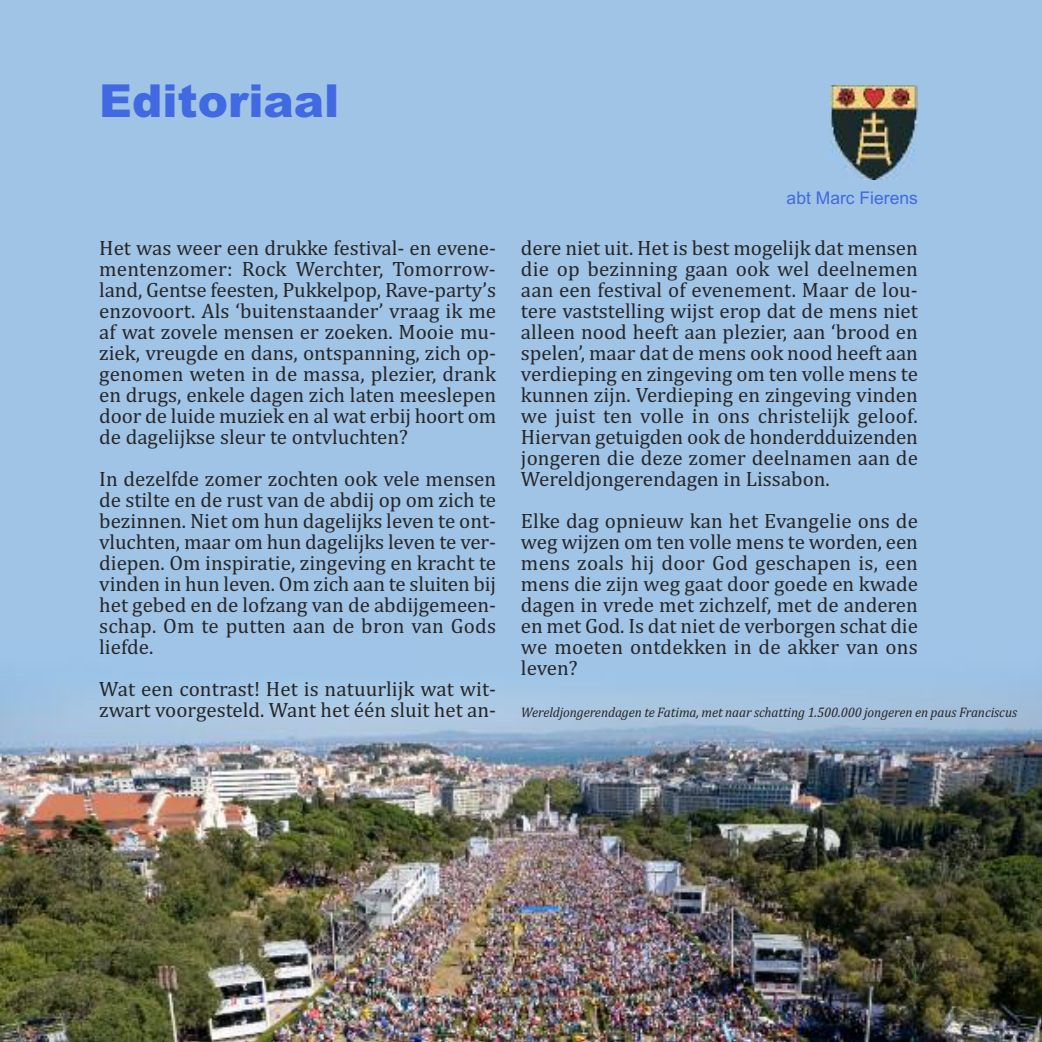
<style>
.page{position:relative;width:1042px;height:1042px;background:#fff}
.page>*{position:absolute;margin:0;border:0;box-sizing:border-box;transform-origin:0 0}
.t1{font:900 45.5px "Arial";color:#4169e1}
.t2{font:21px/21px "Cambria";color:#272627;text-align:justify}
.t3{font:17.5px "Arial";color:#4169e1}
.t4{font:14px "Cambria Italic OTF";letter-spacing:-.005em;color:#272627;scale:.95 1}
.t5{font:14px "Cambria";color:#272627}
.s1{font-family:"Cambria";font-size:21px}
.s2{color:#228b22}
</style>
<div class="page">
<img style="left:0;top:0;width:1041px;height:1042px">
<img style="left:831px;top:85px;width:87px;height:94px">
<h1 class="t1" style="left:99px;top:75px;width:242px">Editoriaal</h1>
<p class="t3" style="left:786px;top:187px;width:133px">abt Marc Fierens</p>
<p class="t2" style="left:99px;top:237px;width:398px">Het was weer een drukke festival- en evene&shy;mentenzomer: Rock Werchter, Tomorrow&shy;land, Gentse feesten, Pukkelpop, Rave-party’s enzovoort. Als ‘buitenstaander’ vraag ik me af wat zovele mensen er zoeken. Mooie mu&shy;ziek, vreugde en dans, ontspanning, zich op&shy;genomen weten in de massa, plezier, drank en drugs, enkele dagen zich laten meeslepen door de luide muziek en al wat erbij hoort om de dagelijkse sleur te ontvluchten?</p>
<p class="t2" style="left:99px;top:468px;width:398px">In dezelfde zomer zochten ook vele mensen de stilte en de rust van de abdij op om zich te bezinnen. Niet om hun dagelijks leven te ont&shy;vluchten, maar om hun dagelijks leven te ver&shy;diepen. Om inspiratie, zingeving en kracht te vinden in hun leven. Om zich aan te sluiten bij het gebed en de lofzang van de abdijgemeen&shy;schap. Om te putten aan de bron van Gods liefde.</p>
<p class="t2" style="left:99px;top:678px;width:398px">Wat een contrast! Het is natuurlijk wat wit-</p>
<p class="t4" style="left:99px;top:703px;width:968px"><span class="s1">zwart voorgesteld. Want het één sluit het an-</span> Wereldjongerendagen te Fatima, met naar schatting 1.500.000 jongeren en paus Franciscus</p>
<p class="t2" style="left:521px;top:237px;width:398px">dere niet uit. Het is best mogelijk dat mensen die op bezinning gaan ook wel deelnemen aan een festival of evenement. Maar de lou&shy;tere vaststelling wijst erop dat de mens niet alleen nood heeft aan plezier, aan ‘brood en spelen’, maar dat de mens ook nood heeft aan verdieping en zingeving om ten volle mens te kunnen zijn. Verdieping en zingeving vinden we juist ten volle in ons christelijk geloof.<br>Hiervan getuigden ook de honderdduizenden jongeren die deze zomer deelnamen aan de Wereldjongerendagen in Lissabon.</p>
<p class="t2" style="left:521px;top:510px;width:398px">Elke dag opnieuw kan het Evangelie ons de weg wijzen om ten volle mens te worden, een mens zoals hij door God geschapen is, een mens die zijn weg gaat door goede en kwade dagen in vrede met zichzelf, met de anderen en met God. Is dat niet de verborgen schat die we moeten ontdekken in de akker van ons leven?</p>
<p class="t5" style="left:902px;top:965px;width:17px">3<span class="s2">|</span></p>
</div>
